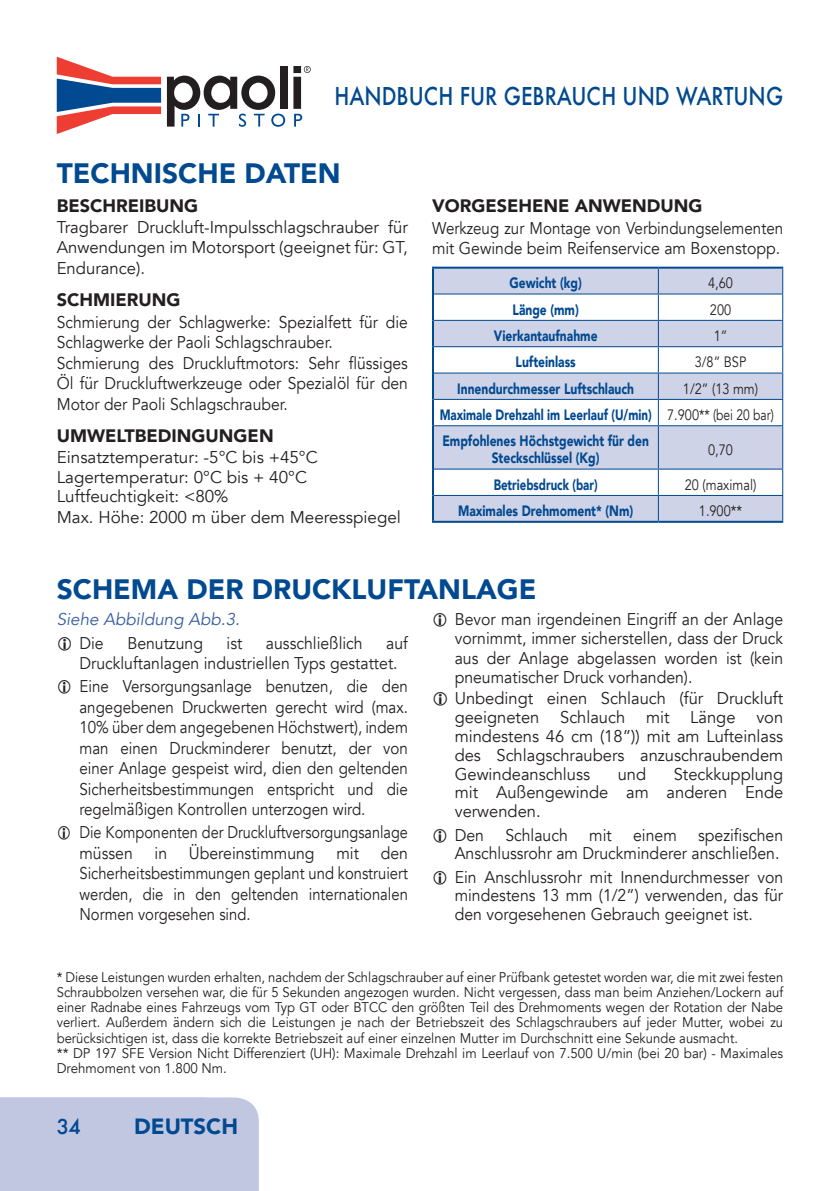
<style>
.page{position:relative;width:840px;height:1191px;background:#fff}
.page>*{position:absolute;margin:0;border:0;box-sizing:border-box;transform-origin:0 0}
.t1{font:900 28px "Avenir";color:#014990}
.t2{font:500 24px "Futura";color:#014990;scale:.85 1}
.t3{font:900 22px "Avenir";color:#014990}
.t4{font:500 20px "Futura";color:#014990}
.t5{font:900 18px "Avenir";color:#231f20}
.t6{font:17px/20.4px "Avenir";color:#231f20;text-align:justify;scale:.93 1}
.t7{font:17px/18.8px "Avenir";color:#231f20;text-align:justify}
.t8{font:17px/20.4px "Avenir";color:#231f20;scale:.89 1}
.t9{font:17px/20.4px "Avenir";color:#231f20;scale:.92 1}
.t10{font:17px/20.4px "Avenir";color:#231f20;scale:.85 1}
.t11{font:italic 17px "Avenir";color:#365fa0}
.t12{font:900 15px "Avenir";color:#014990;scale:.8 1}
.t13{font:900 15px/26.4px "Avenir";color:#014990;scale:.77 1}
.t14{font:15px "Avenir";color:#231f20;scale:.85 1}
.t15{font:900 15px "Avenir";color:#014990;scale:.76 1}
.t16{font:14px/15.2px "Avenir";color:#231f20;scale:.93 1}
.s1{font-weight:400;color:#231f20}
</style>
<div class="page">
<div style="left:0;top:1097px;width:259px;height:94px;background:#c1c7e1"></div>
<svg style="left:57px;top:57px;width:104px;height:77px"></svg>
<svg style="left:167px;top:76px;width:118px;height:51px"></svg>
<div style="left:279px;top:66px;width:8px;height:43px;background:#231f20"></div>
<svg style="left:293px;top:66px;width:17px;height:61px"></svg>
<svg style="left:434px;top:269px;width:347px;height:252px;fill:#ced3e7"></svg>
<hr style="left:432px;top:267px;width:226px;height:2px;background:#014990">
<hr style="left:432px;top:269px;width:2px;height:25px;background:#014990">
<hr style="left:658px;top:267px;width:124px;height:2px;background:#014990">
<hr style="left:432px;top:294px;width:2px;height:26px;background:#014990">
<hr style="left:432px;top:320px;width:2px;height:27px;background:#014990">
<hr style="left:432px;top:347px;width:2px;height:26px;background:#014990">
<hr style="left:432px;top:373px;width:2px;height:26px;background:#014990">
<hr style="left:432px;top:399px;width:2px;height:27px;background:#014990">
<hr style="left:432px;top:426px;width:2px;height:43px;background:#014990">
<hr style="left:432px;top:469px;width:2px;height:26px;background:#014990">
<hr style="left:434px;top:293px;width:224px;height:1px;background:#014990">
<hr style="left:434px;top:320px;width:224px;height:1px;background:#014990">
<hr style="left:434px;top:346px;width:224px;height:1px;background:#014990">
<hr style="left:434px;top:372px;width:224px;height:1px;background:#014990">
<hr style="left:434px;top:399px;width:224px;height:1px;background:#014990">
<hr style="left:434px;top:425px;width:224px;height:1px;background:#014990">
<hr style="left:434px;top:468px;width:224px;height:1px;background:#014990">
<svg style="left:657px;top:269px;width:1px;height:156px"></svg>
<hr style="left:657px;top:426px;width:1px;height:42px;background:#014990">
<hr style="left:658px;top:293px;width:124px;height:1px;background:#014990">
<svg style="left:781px;top:269px;width:1px;height:130px"></svg>
<hr style="left:781px;top:426px;width:1px;height:42px;background:#014990">
<hr style="left:658px;top:320px;width:124px;height:1px;background:#014990">
<hr style="left:658px;top:346px;width:124px;height:1px;background:#014990">
<hr style="left:658px;top:372px;width:124px;height:1px;background:#014990">
<hr style="left:658px;top:399px;width:124px;height:1px;background:#014990">
<hr style="left:658px;top:425px;width:124px;height:1px;background:#014990">
<hr style="left:658px;top:468px;width:124px;height:1px;background:#014990">
<hr style="left:432px;top:495px;width:2px;height:26px;background:#014990">
<hr style="left:434px;top:495px;width:224px;height:1px;background:#014990">
<hr style="left:432px;top:521px;width:226px;height:2px;background:#014990">
<svg style="left:657px;top:469px;width:1px;height:52px"></svg>
<hr style="left:658px;top:495px;width:124px;height:1px;background:#014990">
<svg style="left:781px;top:469px;width:1px;height:52px"></svg>
<hr style="left:658px;top:521px;width:124px;height:2px;background:#014990">
<h2 class="t2" style="left:334px;top:80px;width:529px">HANDBUCH FUR GEBRAUCH UND WARTUNG</h2>
<h1 class="t1" style="left:57px;top:149px;width:285px">TECHNISCHE DATEN</h1>
<p class="t5" style="left:57px;top:191px;width:143px">BESCHREIBUNG</p>
<p class="t7" style="left:57px;top:217px;width:352px;line-height:20.4px">Tragbarer Druckluft-Impulsschlagschrauber für Anwendungen im Motorsport (geeignet für: GT, Endurance).</p>
<p class="t5" style="left:57px;top:284px;width:125px">SCHMIERUNG</p>
<p class="t9" style="left:57px;top:312px;width:383px">Schmierung der Schlagwerke: Spezialfett für die Schlagwerke der Paoli Schlagschrauber.<br>Schmierung des Druckluftmotors: Sehr flüssiges Öl für Druckluftwerkzeuge oder Spezialöl für den Motor der Paoli Schlagschrauber.</p>
<p class="t5" style="left:57px;top:420px;width:218px">UMWELTBEDINGUNGEN</p>
<p class="t7" style="left:57px;top:447px;width:345px;line-height:19.8px;text-align:left">Einsatztemperatur: -5°C bis +45°C Lagertemperatur: 0°C bis + 40°C Luftfeuchtigkeit: &lt;80%<br>Max. Höhe: 2000 m über dem Meeresspiegel</p>
<p class="t5" style="left:432px;top:191px;width:272px">VORGESEHENE ANWENDUNG</p>
<p class="t8" style="left:432px;top:218px;width:396px">Werkzeug zur Montage von Verbindungselementen mit Gewinde beim Reifenservice am Boxenstopp.</p>
<p class="t12" style="left:509px;top:270px;width:92px">Gewicht (kg)</p>
<p class="t14" style="left:707px;top:274px;width:31px">4,60</p>
<p class="t12" style="left:512px;top:296px;width:84px">Länge (mm)</p>
<p class="t14" style="left:709px;top:300px;width:27px">200</p>
<p class="t12" style="left:493px;top:323px;width:131px">Vierkantaufnahme</p>
<p class="t14" style="left:713px;top:327px;width:18px">1”</p>
<p class="t12" style="left:515px;top:349px;width:77px">Lufteinlass</p>
<p class="t14" style="left:694px;top:353px;width:62px">3/8” BSP</p>
<p class="t12" style="left:457px;top:376px;width:222px">Innendurchmesser Luftschlauch</p>
<p class="t13" style="left:439px;top:375px;width:435px;text-indent:243px"><span class="s1">1/2” (13 mm)<br></span>Maximale Drehzahl im Leerlauf (U/min) <span class="s1">7.900** (bei 20 bar)<br></span>Empfohlenes Höchstgewicht für den</p>
<p class="t12" style="left:491px;top:445px;width:136px">Steckschlüssel (Kg)</p>
<p class="t14" style="left:707px;top:441px;width:31px">0,70</p>
<p class="t15" style="left:493px;top:472px;width:138px">Betriebsdruck (bar)</p>
<p class="t14" style="left:684px;top:476px;width:86px">20 (maximal)</p>
<p class="t12" style="left:458px;top:498px;width:220px">Maximales Drehmoment* (Nm)</p>
<p class="t14" style="left:698px;top:502px;width:52px">1.900**</p>
<h1 class="t1" style="left:57px;top:565px;width:481px">SCHEMA DER DRUCKLUFTANLAGE</h1>
<p class="t11" style="left:57px;top:609px;width:184px">Siehe Abbildung Abb.3.</p>
<p class="t6" style="left:79px;top:633px;width:28px">Die</p>
<p class="t6" style="left:127px;top:633px;width:83px">Benutzung</p>
<p class="t6" style="left:226px;top:633px;width:18px">ist</p>
<p class="t6" style="left:266px;top:633px;width:105px">ausschließlich</p>
<p class="t6" style="left:79px;top:633px;width:354px;text-indent:306px">auf<br>Druckluftanlagen industriellen Typs gestattet.</p>
<p class="t8" style="left:79px;top:676px;width:370px;text-align:justify">Eine Versorgungsanlage benutzen, die den angegebenen Druckwerten gerecht wird (max.<br>10% über dem angegebenen Höchstwert), indem man einen Druckminderer benutzt, der von einer Anlage gespeist wird, dien den geltenden Sicherheitsbestimmungen entspricht und die regelmäßigen Kontrollen unterzogen wird.</p>
<p class="t10" style="left:79px;top:822px;width:388px">Die Komponenten der Druckluftversorgungsanlage müssen</p>
<p class="t6" style="left:154px;top:843px;width:15px">in</p>
<p class="t6" style="left:189px;top:843px;width:137px">Übereinstimmung</p>
<p class="t6" style="left:336px;top:843px;width:26px">mit</p>
<p class="t6" style="left:79px;top:843px;width:354px;text-indent:301px">den Sicherheitsbestimmungen geplant und konstruiert werden, die in den geltenden internationalen Normen vorgesehen sind.</p>
<p class="t6" style="left:454px;top:610px;width:354px;line-height:19.2px">Bevor man irgendeinen Eingriff an der Anlage vornimmt, immer sicherstellen, dass der Druck aus der Anlage abgelassen worden ist (kein pneumatischer Druck vorhanden).</p>
<p class="t7" style="left:454px;top:689px;width:330px">Unbedingt einen Schlauch (für Druckluft geeigneten Schlauch mit Länge von mindestens 46 cm (18”)) mit am Lufteinlass des Schlagschraubers anzuschraubendem Gewindeanschluss</p>
<p class="t7" style="left:454px;top:764px;width:330px;text-indent:219px">Steckkupplung mit Außengewinde am anderen Ende verwenden.</p>
<p class="t6" style="left:454px;top:824px;width:33px">Den</p>
<p class="t6" style="left:505px;top:824px;width:69px">Schlauch</p>
<p class="t6" style="left:589px;top:824px;width:26px">mit</p>
<p class="t6" style="left:632px;top:824px;width:48px">einem</p>
<p class="t7" style="left:617px;top:764px;width:30px">und</p>
<p class="t6" style="left:454px;top:825px;width:354px;line-height:18.8px;text-align:right">spezifischen<br>Anschlussrohr am Druckminderer anschließen.</p>
<p class="t6" style="left:454px;top:867px;width:354px;line-height:18.8px">Ein Anschlussrohr mit Innendurchmesser von mindestens 13 mm (1/2”) verwenden, das für den vorgesehenen Gebrauch geeignet ist.</p>
<p class="t16" style="left:57px;top:969px;width:782px">* Diese Leistungen wurden erhalten, nachdem der Schlagschrauber auf einer Prüfbank getestet worden war, die mit zwei festen Schraubbolzen versehen war, die für 5 Sekunden angezogen wurden. Nicht vergessen, dass man beim Anziehen/Lockern auf einer Radnabe eines Fahrzeugs vom Typ GT oder BTCC den größten Teil des Drehmoments wegen der Rotation der Nabe verliert. Außerdem ändern sich die Leistungen je nach der Betriebszeit des Schlagschraubers auf jeder Mutter, wobei zu berücksichtigen ist, dass die korrekte Betriebszeit auf einer einzelnen Mutter im Durchschnitt eine Sekunde ausmacht.<br>** DP 197 SFE Version Nicht Differenziert (UH): Maximale Drehzahl im Leerlauf von 7.500 U/min (bei 20 bar) - Maximales Drehmoment von 1.800 Nm.</p>
<h3 class="t4" style="left:57px;top:1113px;width:26px">34</h3>
<h3 class="t3" style="left:134px;top:1107px;width:105px">DEUTSCH</h3>
</div>
